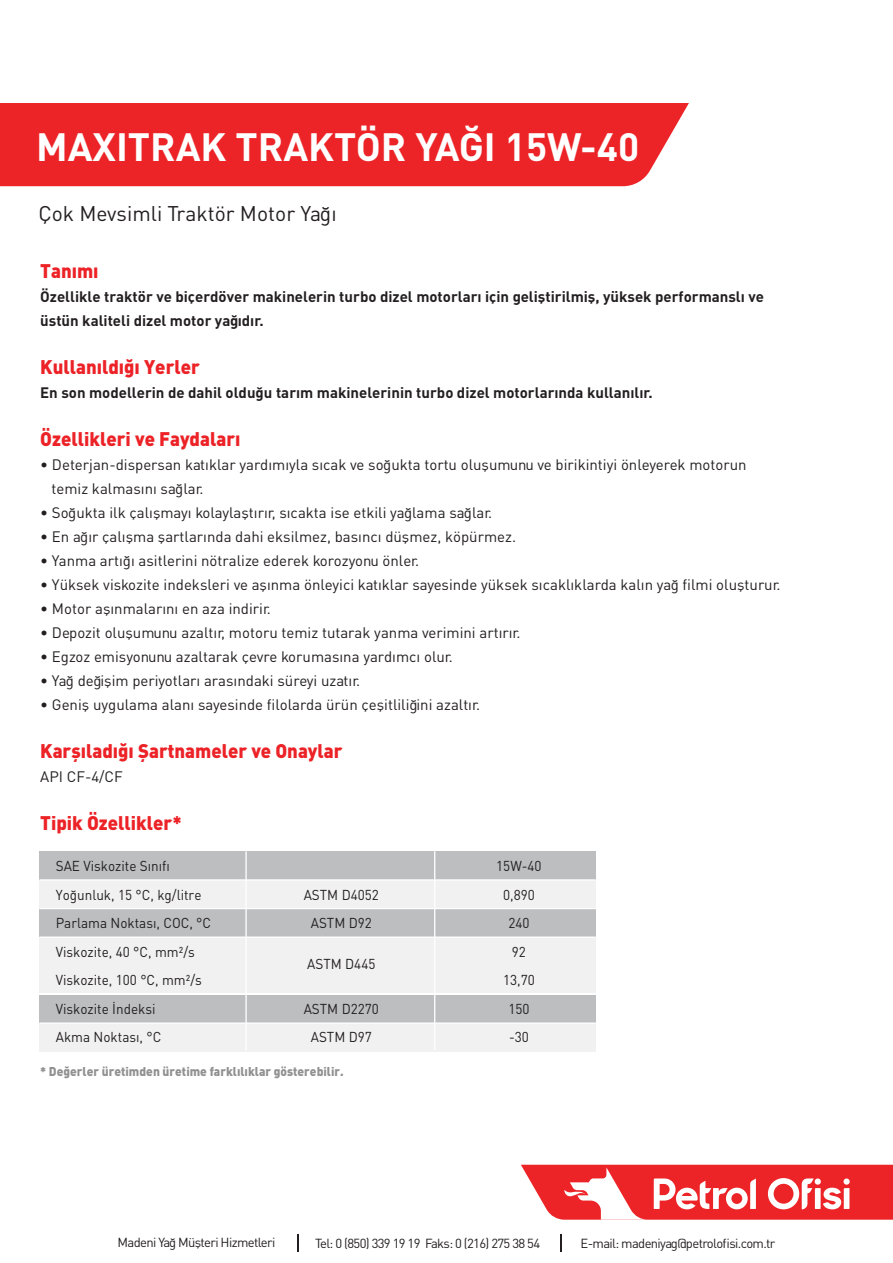
<style>
.page{position:relative;width:893px;height:1263px;background:#fff}
.page>*{position:absolute;margin:0;border:0;box-sizing:border-box;transform-origin:0 0}
.t1{font:39px "DINT Bold Tr";color:#fff}
.t2{font:21px "DIN Tr";color:#231f20}
.t3{font:19.5px "DIN Black";color:#ec2227;scale:.95 1}
.t4{font:900 19.5px "DIN";color:#ec2227;scale:.95 1}
.t5{font:15px/24px "DIN Tr";color:#231f20}
.t6{font:15px/24px "DINT Bold Tr";color:#231f20}
.t7{font:14.25px "DIN Tr";color:#231f20;scale:.95 1}
.t8{font:13.05px "DIN Tr";letter-spacing:-.05em;color:#231f20}
.t9{font:12.6px "DIN Black";color:#929191;scale:.95 1}
</style>
<div class="page">
<div style="left:39px;top:851px;width:557px;height:29px;background:#bcbec0"></div>
<div style="left:39px;top:880px;width:557px;height:28px;background:#f1f1f2"></div>
<div style="left:39px;top:908px;width:557px;height:29px;background:#bcbec0"></div>
<div style="left:39px;top:937px;width:557px;height:56px;background:#f1f1f2"></div>
<div style="left:39px;top:995px;width:557px;height:28px;background:#bcbec0"></div>
<div style="left:39px;top:1023px;width:557px;height:29px;background:#f1f1f2"></div>
<hr style="left:245px;top:851px;width:2px;height:199px;background:#fff">
<hr style="left:40px;top:879px;width:556px;height:1px;background:#fff">
<hr style="left:40px;top:908px;width:556px;height:1px;background:#fff">
<hr style="left:40px;top:936px;width:556px;height:2px;background:#fff">
<hr style="left:40px;top:1022px;width:556px;height:2px;background:#fff">
<hr style="left:434px;top:851px;width:1px;height:199px;background:#fff">
<svg style="left:297px;top:1234px;width:1px;height:18px"></svg>
<svg style="left:560px;top:1234px;width:2px;height:18px"></svg>
<svg style="left:521px;top:1165px;width:372px;height:55px"></svg>
<div style="left:0;top:103px;width:689px;height:83px;background:#ec2427"></div>
<h1 class="t1" style="left:36px;top:121px;width:605px">MAXITRAK TRAKTÖR YAĞI 15W-40</h1>
<h2 class="t2" style="left:38px;top:200px;width:300px">Çok Mevsimli Traktör Motor Yağı</h2>
<h3 class="t4" style="left:40px;top:258px;width:63px">Tanımı</h3>
<p class="t6" style="left:40px;top:284px;width:725px">Özellikle traktör ve biçerdöver makinelerin turbo dizel motorları için geliştirilmiş, yüksek performanslı ve üstün kaliteli dizel motor yağıdır.</p>
<h3 class="t3" style="left:40px;top:354px;width:170px">Kullanıldığı Yerler</h3>
<p class="t6" style="left:40px;top:380px;width:614px">En son modellerin de dahil olduğu tarım makinelerinin turbo dizel motorlarında kullanılır.</p>
<h3 class="t3" style="left:40px;top:426px;width:212px">Özellikleri ve Faydaları</h3>
<p class="t5" style="left:51px;top:453px;width:697px;text-indent:-11px">• Deterjan-dispersan katıklar yardımıyla sıcak ve soğukta tortu oluşumunu ve birikintiyi önleyerek motorun temiz kalmasını sağlar.</p>
<p class="t5" style="left:40px;top:501px;width:454px">• Soğukta ilk çalışmayı kolaylaştırır, sıcakta ise etkili yağlama sağlar.</p>
<p class="t5" style="left:40px;top:525px;width:477px">• En ağır çalışma şartlarında dahi eksilmez, basıncı düşmez, köpürmez.</p>
<p class="t5" style="left:40px;top:549px;width:380px">• Yanma artığı asitlerini nötralize ederek korozyonu önler.</p>
<p class="t5" style="left:40px;top:573px;width:742px">• Yüksek viskozite indeksleri ve aşınma önleyici katıklar sayesinde yüksek sıcaklıklarda kalın yağ filmi oluşturur.</p>
<p class="t5" style="left:40px;top:597px;width:232px">• Motor aşınmalarını en aza indirir.</p>
<p class="t5" style="left:40px;top:621px;width:482px">• Depozit oluşumunu azaltır, motoru temiz tutarak yanma verimini artırır.</p>
<p class="t5" style="left:40px;top:645px;width:414px">• Egzoz emisyonunu azaltarak çevre korumasına yardımcı olur.</p>
<p class="t5" style="left:40px;top:669px;width:322px">• Yağ değişim periyotları arasındaki süreyi uzatır.</p>
<p class="t5" style="left:40px;top:693px;width:441px">• Geniş uygulama alanı sayesinde filolarda ürün çeşitliliğini azaltır.</p>
<h3 class="t3" style="left:40px;top:738px;width:320px">Karşıladığı Şartnameler ve Onaylar</h3>
<p class="t5" style="left:40px;top:765px;width:84px">API CF-4/CF</p>
<h3 class="t3" style="left:40px;top:810px;width:150px">Tipik Özellikler*</h3>
<p class="t7" style="left:56px;top:857px;width:122px">SAE Viskozite Sınıfı</p>
<p class="t7" style="left:496px;top:857px;width:49px">15W-40</p>
<p class="t7" style="left:56px;top:886px;width:155px">Yoğunluk, 15 °C, kg/litre</p>
<p class="t7" style="left:304px;top:886px;width:81px">ASTM D4052</p>
<p class="t7" style="left:503px;top:886px;width:35px">0,890</p>
<p class="t7" style="left:56px;top:914px;width:165px">Parlama Noktası, COC, °C</p>
<p class="t7" style="left:311px;top:914px;width:66px">ASTM D92</p>
<p class="t7" style="left:508px;top:914px;width:24px">240</p>
<p class="t7" style="left:56px;top:943px;width:148px">Viskozite, 40 °C, mm²/s</p>
<p class="t7" style="left:307px;top:955px;width:73px">ASTM D445</p>
<p class="t7" style="left:512px;top:943px;width:16px">92</p>
<p class="t7" style="left:56px;top:971px;width:155px">Viskozite, 100 °C, mm²/s</p>
<p class="t7" style="left:503px;top:971px;width:35px">13,70</p>
<p class="t7" style="left:56px;top:1000px;width:106px">Viskozite İndeksi</p>
<p class="t7" style="left:304px;top:1000px;width:81px">ASTM D2270</p>
<p class="t7" style="left:508px;top:1000px;width:24px">150</p>
<p class="t7" style="left:56px;top:1028px;width:113px">Akma Noktası, °C</p>
<p class="t7" style="left:311px;top:1028px;width:66px">ASTM D97</p>
<p class="t7" style="left:509px;top:1028px;width:22px">-30</p>
<p class="t9" style="left:40px;top:1063px;width:321px">* Değerler üretimden üretime farklılıklar gösterebilir.</p>
<p class="t8" style="left:118px;top:1234px;width:159px">Madeni Yağ Müşteri Hizmetleri</p>
<p class="t8" style="left:315px;top:1235px;width:226px">Tel: 0 (850) 339 19 19 Faks: 0 (216) 275 38 54</p>
<p class="t8" style="left:580px;top:1235px;width:196px">E-mail: madeniyag@petrolofisi.com.tr</p>
</div>
